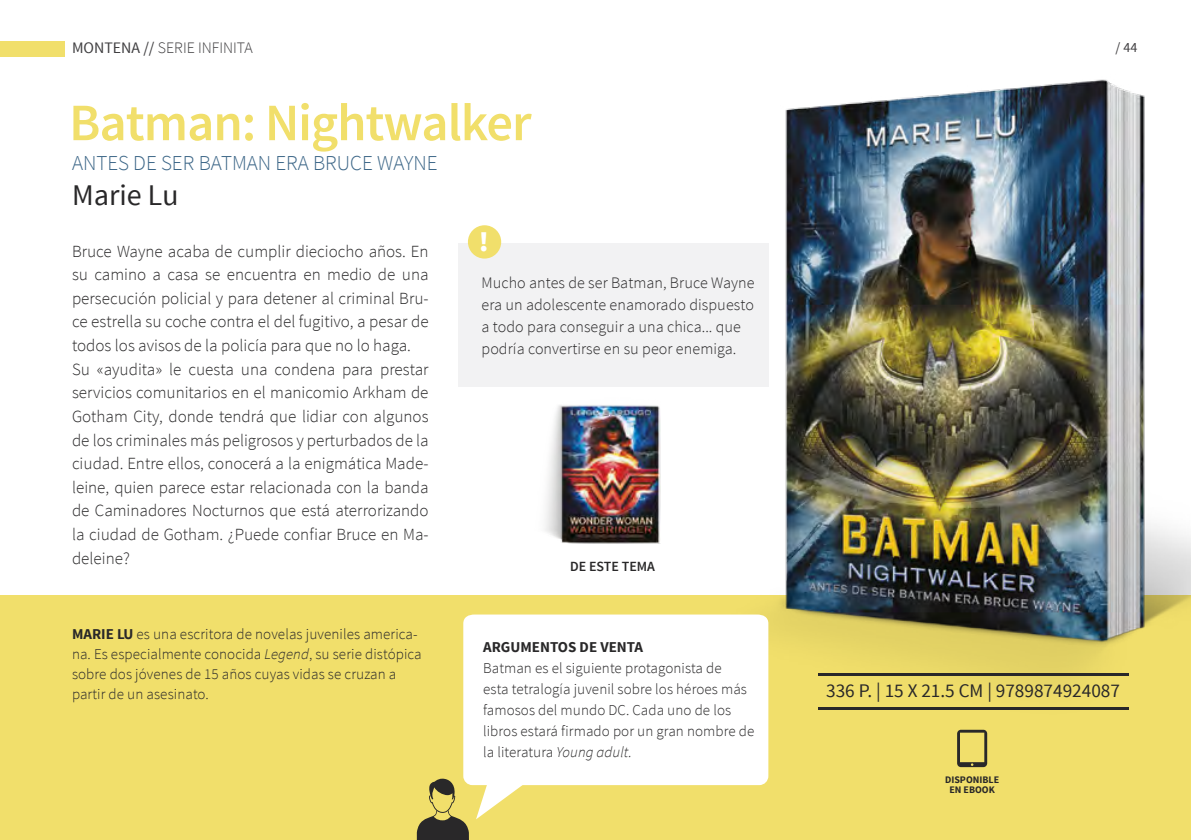
<style>
.page{position:relative;width:1191px;height:840px;background:#fff}
.page>*{position:absolute;margin:0;border:0;box-sizing:border-box;transform-origin:0 0}
.t1{font:600 52.6px "Source Sans Pro";letter-spacing:-.02em;color:#f1df6b}
.t2{font:30px "Source Sans Pro";color:#292829}
.t3{font:900 28px "Source Sans Pro";color:#fff}
.t4{font:300 21.2px "Source Sans Pro";color:#3d6788}
.t5{font:19.2px "Source Sans Pro";color:#292829}
.t6{font:300 17px/23.6px "Source Sans Pro";color:#292829}
.t7{font:300 16px/22px "Source Sans Pro";letter-spacing:.005em;color:#292829}
.t8{font:16px "Source Sans Pro";color:#403f41}
.t9{font:300 16px "Source Sans Pro";color:#403f41}
.t10{font:300 15px/21px "Source Sans Pro";letter-spacing:.005em;color:#292829}
.t11{font:700 15px "Source Sans Pro";color:#292829}
.t12{font:600 14px "Source Sans Pro";color:#292829}
.t13{font:14px "Source Sans Pro";color:#403f41}
.t14{font:700 10px/10px "Source Sans Pro";color:#292829;text-align:center}
.s1{font-weight:300}
.s2{font-weight:700}
.s3{font-style:italic}
</style>
<div class="page">
<div style="left:0;top:595px;width:1191px;height:244px;background:#f1df6b"></div>
<img style="left:664px;top:79px;width:527px;height:647px">
<div style="left:0;top:41px;width:65px;height:15px;background:#f1df6b"></div>
<svg style="left:957px;top:729px;width:30px;height:37px"></svg>
<div style="left:463px;top:614px;width:305px;height:170px;background:#fff"></div>
<svg style="left:476px;top:765px;width:62px;height:53px"></svg>
<hr style="left:818px;top:707px;width:310px;height:2px;background:#292829">
<hr style="left:818px;top:672px;width:310px;height:2px;background:#292829">
<div style="left:458px;top:243px;width:310px;height:143px;background:#f2f2f3"></div>
<div style="left:468px;top:225px;width:33px;height:33px;background:#f1df6b;border-radius:50%"></div>
<img style="left:527px;top:386px;width:133px;height:158px">
<svg style="left:417px;top:778px;width:52px;height:61px"></svg>
<p class="t8" style="left:72px;top:38px;width:102px">MONTENA // <span class="s1">SERIE</span></p>
<p class="t9" style="left:198px;top:38px;width:29px">IN FINITA</p>
<h1 class="t1" style="left:69px;top:89px;width:464px">Batman: Nightwalker</h1>
<p class="t4" style="left:72px;top:150px;width:367px">antes de ser batman era bruce wayne</p>
<h2 class="t2" style="left:72px;top:176px;width:108px">Marie Lu</h2>
<p class="t6" style="left:72px;top:239px;width:358px">Bruce Wayne acaba de cumplir dieciocho años. En su camino a casa se encuentra en medio de una persecución policial y para detener al criminal Bru&shy;ce estrella su coche contra el del fugitivo, a pesar de todos los avisos de la policía para que no lo haga.<br>Su «ayudita» le cuesta una condena para prestar servicios comunitarios en el manicomio Arkham de Gotham City, donde tendrá que lidiar con algunos de los criminales más peligrosos y perturbados de la ciudad. Entre ellos, conocerá a la enigmática M ade&shy;leine, quien parece estar relacionada con la banda de Caminadores Nocturnos que está aterrorizando la ciudad de Gotham. ¿Puede confiar Bruce en Ma&shy;deleine?</p>
<h3 class="t3" style="left:479px;top:223px;width:12px">!</h3>
<p class="t7" style="left:481px;top:271px;width:275px">M ucho antes de ser Batman, Bruce Wayne era un adolescente enamorado dispuesto a todo para conseguir a una chica... que podría convertirse en su peor enemiga.</p>
<p class="t12" style="left:570px;top:557px;width:86px">de este tema</p>
<p class="t10" style="left:72px;top:623px;width:351px;line-height:20px;text-indent:45px"><span class="s2">LU</span> es una escritora de novelas juveniles america&shy;na. Es especialmente conocida <span class="s3">Legend</span>, su serie distópica sobre dos jóvenes de 15 años cuyas vidas se cruzan a partir de un asesinato.</p>
<p class="t11" style="left:72px;top:623px;width:20px">MARIE</p>
<p class="t11" style="left:483px;top:636px;width:161px">ARGUMENTOS DE VENTA</p>
<p class="t10" style="left:483px;top:656px;width:273px">Batman es el siguiente protagonista de<br>esta tetralogía juvenil sobre los héroes más famosos del mundo DC. Cada uno de los libros estará firmado por un gran nombre de la literatura <span class="s3">Young adult.</span></p>
<p class="t13" style="left:1115px;top:38px;width:23px">/ 44</p>
<p class="t5" style="left:826px;top:678px;width:295px">336 p. | 15 X 21.5 cm | 9789874924087</p>
<p class="t14" style="left:945px;top:774px;width:55px">DISPONIBLE<br>EN EBOOK</p>
</div>
